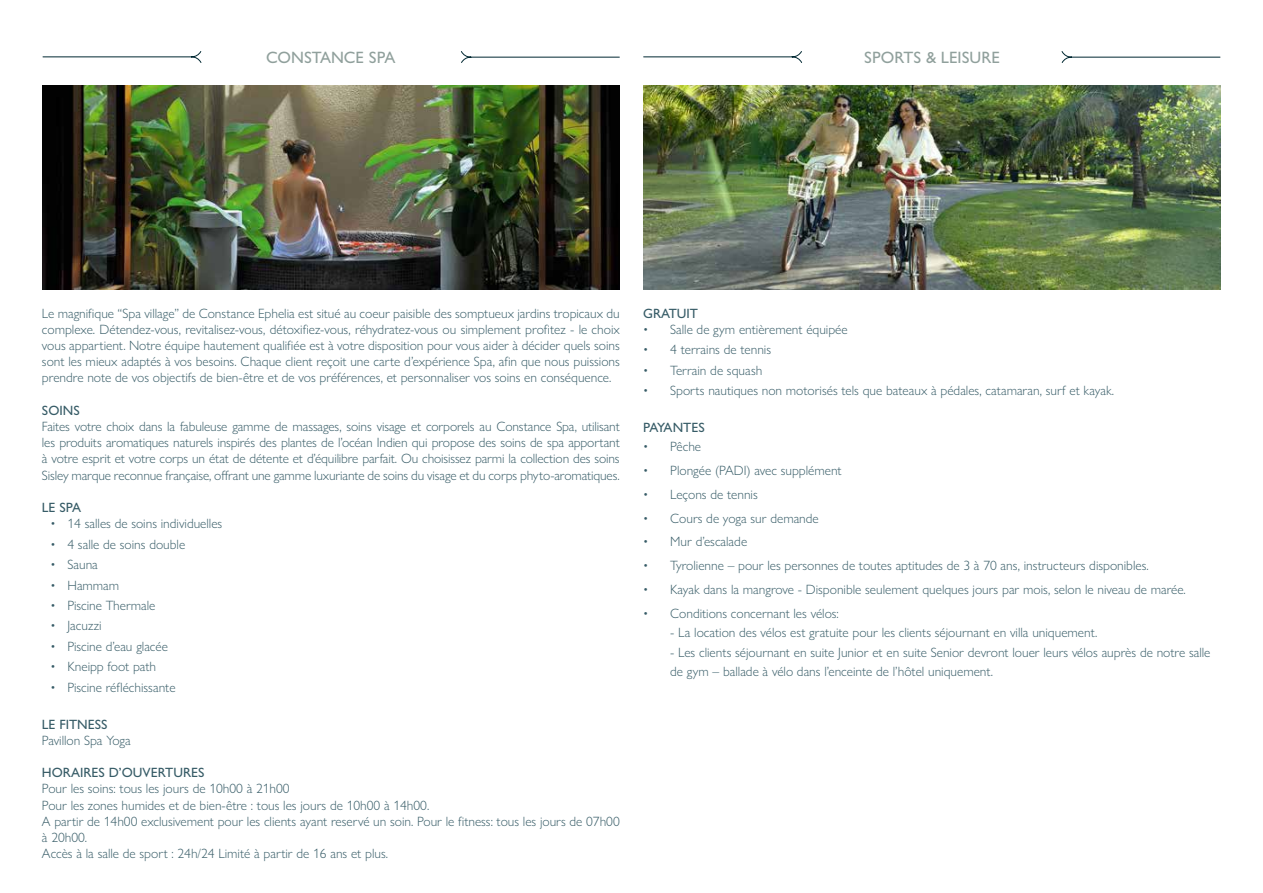
<style>
.page{position:relative;width:1263px;height:893px;background:#fff}
.page>*{position:absolute;margin:0;border:0;box-sizing:border-box;transform-origin:0 0}
.t1{font:500 16.5px "Gill Sans Nova";color:#90a09c}
.t2{font:300 13.5px/16.2px "Gill Sans Nova";color:#375c67}
.t3{font:500 13.5px "Gill Sans Nova";color:#375c67}
</style>
<div class="page">
<img style="left:42px;top:85px;width:578px;height:204px">
<svg style="left:42px;top:51px;width:578px;height:12px"></svg>
<svg style="left:643px;top:51px;width:578px;height:12px"></svg>
<img style="left:643px;top:85px;width:577px;height:204px">
<p class="t1" style="left:266px;top:47px;width:131px">CONSTANCE SPA</p>
<p class="t1" style="left:864px;top:47px;width:137px">SPORTS &amp; LEISURE</p>
<p class="t2" style="left:42px;top:305px;width:579px;text-align:justify">Le magnifique “Spa village” de Constance Ephelia est situé au coeur paisible des somptueux jardins tropicaux du complexe. Détendez-vous, revitalisez-vous, détoxifiez-vous, réhydratez-vous ou simplement profitez - le choix vous appartient. Notre équipe hautement qualifiée est à votre disposition pour vous aider à décider quels soins sont les mieux adaptés à vos besoins. Chaque client reçoit une carte d’expérience Spa, afin que nous puissions prendre note de vos objectifs de bien-être et de vos préférences, et personnaliser vos soins en conséquence.</p>
<p class="t3" style="left:42px;top:402px;width:39px">SOINS</p>
<p class="t2" style="left:42px;top:418px;width:579px;text-align:justify">Faites votre choix dans la fabuleuse gamme de massages, soins visage et corporels au Constance Spa, utilisant les produits aromatiques naturels inspirés des plantes de l’océan Indien qui propose des soins de spa apportant à votre esprit et votre corps un état de détente et d’équilibre parfait. Ou choisissez parmi la collection des soins Sisley marque reconnue française, offrant une gamme luxuriante de soins du visage et du corps phyto-aromatiques.</p>
<p class="t3" style="left:42px;top:499px;width:41px">LE SPA</p>
<p class="t2" style="left:50px;top:515px;width:173px">• 14 salles de soins individuelles</p>
<p class="t2" style="left:50px;top:536px;width:136px">• 4 salle de soins double</p>
<p class="t2" style="left:50px;top:556px;width:49px">• Sauna</p>
<p class="t2" style="left:50px;top:577px;width:70px">• Hammam</p>
<p class="t2" style="left:50px;top:597px;width:107px">• Piscine Thermale</p>
<p class="t2" style="left:50px;top:618px;width:53px">• Jacuzzi</p>
<p class="t2" style="left:50px;top:638px;width:119px">• Piscine d’eau glacée</p>
<p class="t2" style="left:50px;top:659px;width:107px">• Kneipp foot path</p>
<p class="t2" style="left:50px;top:679px;width:127px">• Piscine réfléchissante</p>
<p class="t3" style="left:42px;top:716px;width:67px">LE FITNESS</p>
<p class="t2" style="left:42px;top:732px;width:90px">Pavillon Spa Yoga</p>
<p class="t3" style="left:42px;top:764px;width:164px">HORAIRES D’OUVERTURES</p>
<p class="t2" style="left:42px;top:780px;width:579px">Pour les soins: tous les jours de 10h00 à 21h00<br>Pour les zones humides et de bien-être : tous les jours de 10h00 à 14h00.<br>A partir de 14h00 exclusivement pour les clients ayant reservé un soin. Pour le fitness: tous les jours de 07h00 à 20h00.<br>Accès à la salle de sport : 24h/24 Limité à partir de 16 ans et plus.</p>
<p class="t3" style="left:643px;top:305px;width:56px">GRATUIT</p>
<p class="t2" style="left:643px;top:321px;width:206px">• Salle de gym entièrement équipée</p>
<p class="t2" style="left:643px;top:341px;width:129px">• 4 terrains de tennis</p>
<p class="t2" style="left:643px;top:362px;width:121px">• Terrain de squash</p>
<p class="t2" style="left:643px;top:382px;width:472px">• Sports nautiques non motorisés tels que bateaux à pédales, catamaran, surf et kayak.</p>
<p class="t3" style="left:643px;top:419px;width:63px">PAYANTES</p>
<p class="t2" style="left:643px;top:439px;width:59px">• Pêche</p>
<p class="t2" style="left:643px;top:462px;width:200px">• Plongée (PADI) avec supplément</p>
<p class="t2" style="left:643px;top:486px;width:116px">• Leçons de tennis</p>
<p class="t2" style="left:643px;top:510px;width:177px">• Cours de yoga sur demande</p>
<p class="t2" style="left:643px;top:533px;width:106px">• Mur d’escalade</p>
<p class="t2" style="left:643px;top:557px;width:507px">• Tyrolienne – pour les personnes de toutes aptitudes de 3 à 70 ans, instructeurs disponibles.</p>
<p class="t2" style="left:643px;top:581px;width:544px">• Kayak dans la mangrove - Disponible seulement quelques jours par mois, selon le niveau de marée.</p>
<p class="t2" style="left:643px;top:605px;width:197px">• Conditions concernant les vélos:</p>
<p class="t2" style="left:670px;top:624px;width:429px">- La location des vélos est gratuite pour les clients séjournant en villa uniquement.</p>
<p class="t2" style="left:670px;top:642px;width:542px;line-height:19.5px">- Les clients séjournant en suite Junior et en suite Senior devront louer leurs vélos auprès de notre salle de gym – ballade à vélo dans l’enceinte de l’hôtel uniquement.</p>
</div>
